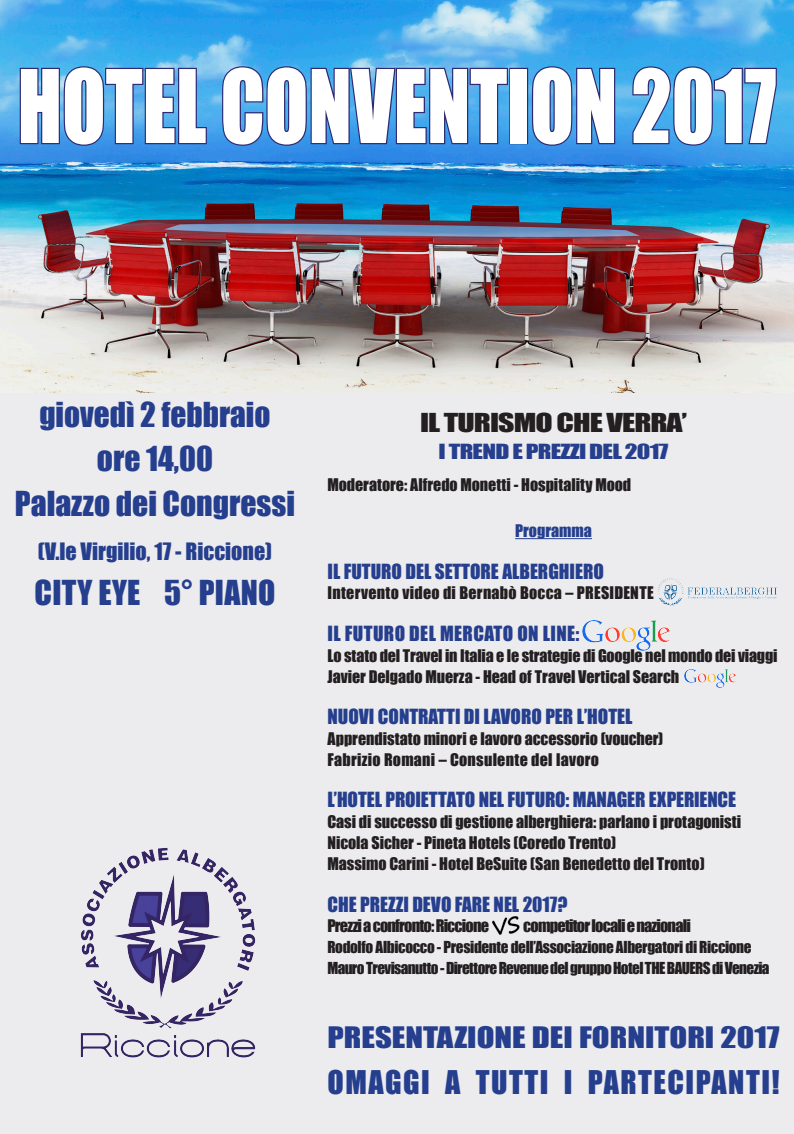
<style>
.page{position:relative;width:794px;height:1134px;background:#ecebed}
.page>*{position:absolute;margin:0;border:0;box-sizing:border-box;transform-origin:0 0}
.t1{font:93.6px "Impact";color:#fff;scale:.85 1}
.t2{font:31.6px "Impact";color:#253f8e}
.t3{font:30px "Impact";letter-spacing:.05em;color:#253f8e}
.t4{font:27.2px "Impact";color:#253f8e;scale:1.2 1}
.t5{font:24px "Impact";letter-spacing:-.03em;color:#231f20;scale:1.32 1}
.t6{font:22px "Impact";color:#253f8e}
.t7{font:19.2px "Impact";color:#253f8e}
.t8{font:19.2px "Impact";letter-spacing:.02em;color:#253f8e}
.t9{font:19.2px "Impact";letter-spacing:-.03em;color:#253f8e;scale:1.32 1}
.t10{font:16px "Impact";letter-spacing:-.005em;color:#231f20}
.t11{font:16px "Impact";letter-spacing:.015em;color:#231f20}
.t12{font:16px "Impact";letter-spacing:-.05em;color:#231f20}
.t13{font:16px "Impact";color:#253f8e}
.t14{font:15.2px "Impact";letter-spacing:-.045em;color:#231f20}
.t15{font:15.2px "Impact";letter-spacing:-.025em;color:#231f20}
</style>
<div class="page">
<img style="left:0;top:0;width:794px;height:393px">
<hr style="left:515px;top:538px;width:77px;height:1px;background:#253f8e">
<img style="left:80px;top:847px;width:176px;height:211px">
<svg style="left:19px;top:65px;width:189px;height:82px;background:#5095d3"></svg>
<svg style="left:221px;top:65px;width:288px;height:96px;background:#428ad1"></svg>
<div style="left:509px;top:68px;width:19px;height:76px;border:2px solid #2d2a73"></div>
<svg style="left:530px;top:65px;width:86px;height:82px;background:#438fd2"></svg>
<svg style="left:631px;top:65px;width:147px;height:82px;background:#4497d6"></svg>
<img style="left:492px;top:917px;width:28px;height:17px">
<img style="left:582px;top:620px;width:88px;height:30px">
<img style="left:684px;top:670px;width:51px;height:17px">
<img style="left:657px;top:578px;width:120px;height:28px">
<p class="t1" style="left:18px;top:34px;width:894px">HOTEL CONVENTION 2017</p>
<p class="t2" style="left:39px;top:390px;width:233px">giovedì 2 febbraio</p>
<p class="t2" style="left:97px;top:434px;width:118px">ore 14,00</p>
<p class="t2" style="left:15px;top:479px;width:282px">Palazzo dei Congressi</p>
<p class="t6" style="left:38px;top:534px;width:236px">(V.le Virgilio, 17 - Riccione)</p>
<p class="t2" style="left:35px;top:568px;width:242px">CITY EYE 5° PIANO</p>
<p class="t5" style="left:420px;top:404px;width:204px">IL TURISMO CHE VERRA’</p>
<p class="t9" style="left:438px;top:437px;width:176px">I TREND E PREZZI DEL 2017</p>
<p class="t10" style="left:327px;top:473px;width:305px">Moderatore: Alfredo Monetti - Hospitality Mood</p>
<p class="t13" style="left:515px;top:518px;width:78px">Programma</p>
<p class="t7" style="left:327px;top:556px;width:278px">IL FUTURO DEL SETTORE ALBERGHIERO</p>
<p class="t11" style="left:327px;top:581px;width:328px">Intervento video di Bernabò Bocca – PRESIDENTE</p>
<p class="t8" style="left:327px;top:619px;width:253px">IL FUTURO DEL MERCATO ON LINE:</p>
<p class="t10" style="left:327px;top:643px;width:451px">Lo stato del Travel in Italia e le strategie di Google nel mondo dei viaggi</p>
<p class="t10" style="left:327px;top:664px;width:353px">Javier Delgado Muerza - Head of Travel Vertical Search</p>
<p class="t7" style="left:327px;top:702px;width:306px">NUOVI CONTRATTI DI LAVORO PER L’HOTEL</p>
<p class="t10" style="left:327px;top:726px;width:337px">Apprendistato minori e lavoro accessorio (voucher)</p>
<p class="t11" style="left:327px;top:747px;width:273px">Fabrizio Romani – Consulente del lavoro</p>
<p class="t7" style="left:327px;top:785px;width:410px">L’HOTEL PROIETTATO NEL FUTURO: MANAGER EXPERIENCE</p>
<p class="t10" style="left:327px;top:810px;width:415px">Casi di successo di gestione alberghiera: parlano i protagonisti</p>
<p class="t10" style="left:327px;top:830px;width:290px">Nicola Sicher - Pineta Hotels (Coredo Trento)</p>
<p class="t10" style="left:327px;top:851px;width:379px">Massimo Carini - Hotel BeSuite (San Benedetto del Tronto)</p>
<p class="t7" style="left:327px;top:889px;width:241px">CHE PREZZI DEVO FARE NEL 2017?</p>
<p class="t12" style="left:327px;top:914px;width:163px">Prezzi a confronto: Riccione</p>
<p class="t12" style="left:523px;top:914px;width:169px">competitor locali e nazionali</p>
<p class="t15" style="left:327px;top:935px;width:425px">Rodolfo Albicocco - Presidente dell’Associazione Albergatori di Riccione</p>
<p class="t14" style="left:327px;top:956px;width:443px">Mauro Trevisanutto - Direttore Revenue del gruppo Hotel THE BAUERS di Venezia</p>
<p class="t4" style="left:327px;top:1016px;width:378px">PRESENTAZIONE DEI FORNITORI 2017</p>
<p class="t3" style="left:327px;top:1058px;width:453px">OMAGGI A TUTTI I PARTECIPANTI!</p>
</div>
